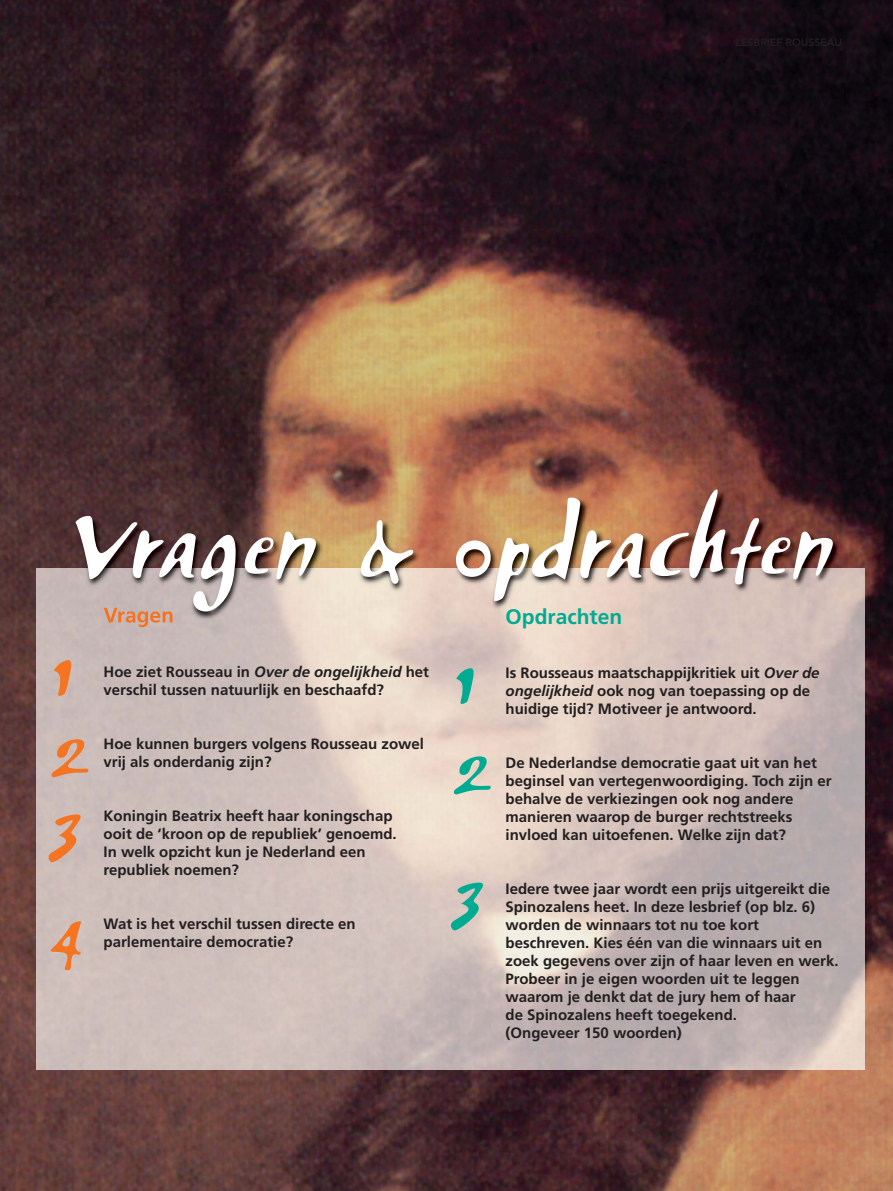
<style>
.page{position:relative;width:893px;height:1191px;background:#fff}
.page>*{position:absolute;margin:0;border:0;box-sizing:border-box;transform-origin:0 0}
.t1{font:italic 88.5px "Airstream ITCTT";color:#fff}
.t2{font:italic 73.5px/77.2px "Airstream ITCTT";color:#f47421}
.t3{font:italic 73.5px/88.5px "Airstream ITCTT";color:#00ab91}
.t4{font:700 21px "Frutiger LT";color:#00ab91}
.t5{font:700 15px/18px "Frutiger LT";color:#231f20}
.s1{font-style:italic}
</style>
<div class="page">
<img style="left:0;top:0;width:893px;height:1191px">
<img style="left:36px;top:627px;width:828px;height:442px">
<img style="left:13px;top:480px;width:872px;height:147px">
<img style="left:104px;top:608px;width:69px;height:19px">
<h1 class="t1" style="left:62px;top:498px;width:794px">Vragen &amp; opdrachten</h1>
<h3 class="t4" style="left:506px;top:608px;width:118px">Opdrachten</h3>
<p class="t5" style="left:506px;top:665px;width:315px">Is Rousseaus maatschappijkritiek uit <span class="s1">Over de ongelijkheid</span> ook nog van toepassing op de huidige tijd? Motiveer je antwoord.</p>
<p class="t5" style="left:506px;top:755px;width:328px">De Nederlandse democratie gaat uit van het beginsel van vertegenwoordiging. Toch zijn er behalve de verkiezingen ook nog andere manieren waarop de burger rechtstreeks invloed kan uitoefenen. Welke zijn dat?</p>
<p class="t5" style="left:506px;top:881px;width:334px">Iedere twee jaar wordt een prijs uitgereikt die Spinozalens heet. In deze lesbrief (op blz. 6) worden de winnaars tot nu toe kort beschreven. Kies één van die winnaars uit en zoek gegevens over zijn of haar leven en werk.<br>Probeer in je eigen woorden uit te leggen waarom je denkt dat de jury hem of haar<br>de Spinozalens heeft toegekend.<br>(Ongeveer 150 woorden)</p>
<h2 class="t2" style="left:48px;top:640px;width:60px">1<br>2<br>3</h2>
<p class="t5" style="left:104px;top:663px;width:327px">Hoe ziet Rousseau in <span class="s1">Over de ongelijkheid</span> het verschil tussen natuurlijk en beschaafd?</p>
<p class="t5" style="left:104px;top:735px;width:322px">Hoe kunnen burgers volgens Rousseau zowel vrij als onderdanig zijn?</p>
<p class="t5" style="left:104px;top:807px;width:295px">Koningin Beatrix heeft haar koningschap ooit de ‘kroon op de republiek’ genoemd.<br>In welk opzicht kun je Nederland een republiek noemen?</p>
<p class="t5" style="left:104px;top:915px;width:254px">Wat is het verschil tussen directe en parlementaire democratie?</p>
<h2 class="t3" style="left:450px;top:643px;width:60px">1<br>2</h2>
<h2 class="t3" style="left:450px;top:857px;width:51px">3</h2>
<h2 class="t2" style="left:48px;top:901px;width:54px">4</h2>
</div>
